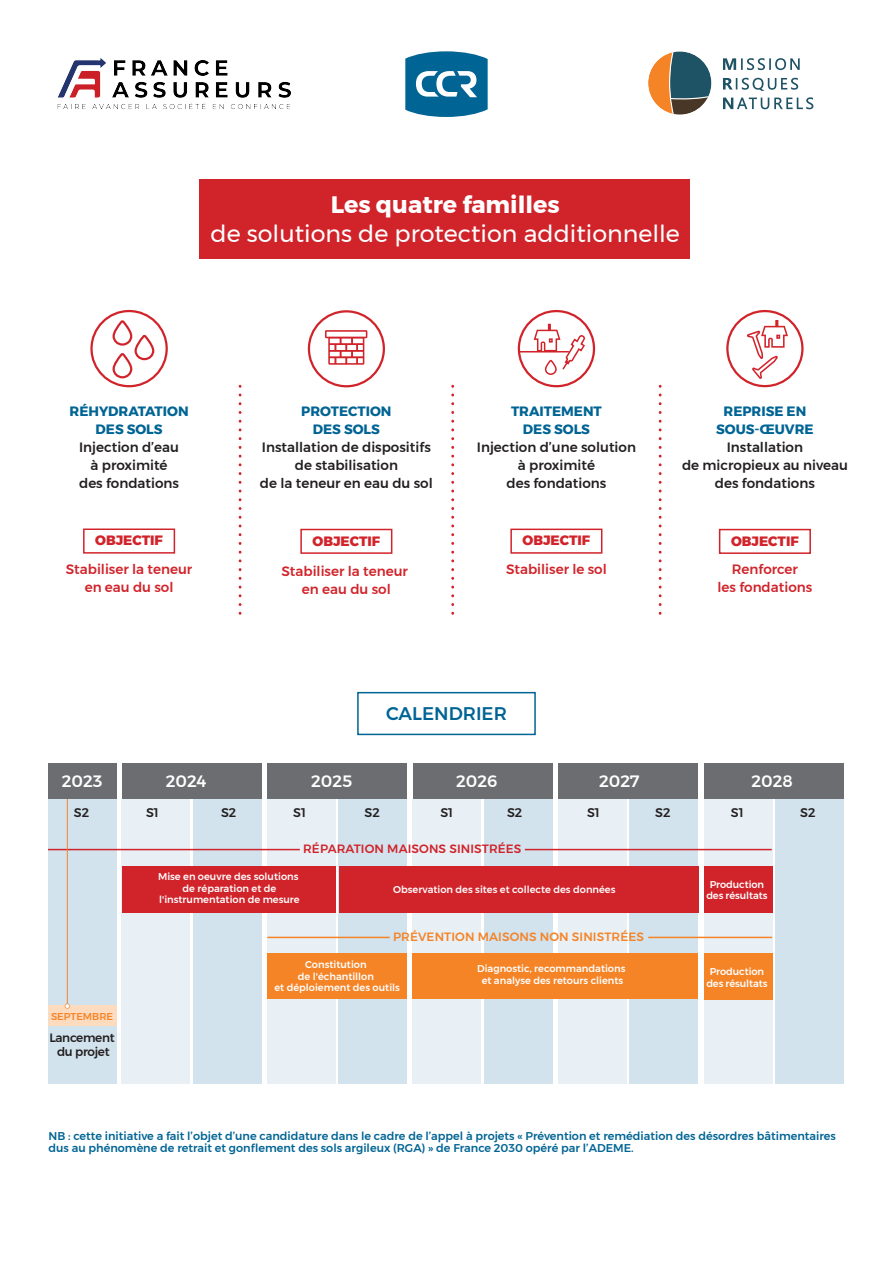
<style>
.page{position:relative;width:893px;height:1263px;background:#fff}
.page>*{position:absolute;margin:0;border:0;box-sizing:border-box;transform-origin:0 0}
.t1{font:23.7px "Montserrat";color:#fff}
.t2{font:700 23.7px "Montserrat";color:#fff}
.t3{font:500 18.3px "Montserrat";color:#006494}
.t4{font:500 16.35px "Montserrat";color:#fff}
.t5{font:500 13.5px/18px "Montserrat";color:#231f20;text-align:center}
.t6{font:500 13.5px/18px "Montserrat";color:#d1232a;text-align:center}
.t7{font:700 13.5px/18px "Montserrat";color:#006494;text-align:center}
.t8{font:800 13.5px "Montserrat";color:#d1232a}
.t9{font:500 12.45px "Montserrat";color:#231f20}
.t10{font:500 12px "Montserrat";letter-spacing:.01em;color:#f58427}
.t11{font:500 12px "Montserrat";letter-spacing:.01em;color:#d1232a}
.t12{font:500 12px/13.5px "Montserrat";letter-spacing:-.025em;color:#231f20;text-align:center}
.t13{font:500 11.25px/12px "Montserrat";color:#006494}
.t14{font:500 9.9px/11.6px "Montserrat";color:#fff;text-align:center}
.t15{font:500 9.9px "Montserrat";color:#f58427}
</style>
<div class="page">
<div style="left:357px;top:692px;width:179px;height:43px;background:#fff;border:2px solid #006494"></div>
<div style="left:48px;top:763px;width:68px;height:35px;background:#6c6d70"></div>
<div style="left:122px;top:763px;width:140px;height:35px;background:#6c6d70"></div>
<div style="left:267px;top:763px;width:140px;height:35px;background:#6c6d70"></div>
<div style="left:413px;top:763px;width:139px;height:35px;background:#6c6d70"></div>
<div style="left:558px;top:763px;width:140px;height:35px;background:#6c6d70"></div>
<div style="left:704px;top:763px;width:140px;height:35px;background:#6c6d70"></div>
<div style="left:48px;top:799px;width:68px;height:284px;background:#d2e3ee"></div>
<div style="left:122px;top:799px;width:68px;height:284px;background:#e8f0f6"></div>
<div style="left:193px;top:799px;width:69px;height:284px;background:#d2e3ee"></div>
<div style="left:267px;top:799px;width:68px;height:284px;background:#e8f0f6"></div>
<div style="left:339px;top:799px;width:68px;height:284px;background:#d2e3ee"></div>
<div style="left:413px;top:799px;width:68px;height:284px;background:#e8f0f6"></div>
<div style="left:484px;top:799px;width:68px;height:284px;background:#d2e3ee"></div>
<div style="left:558px;top:799px;width:68px;height:284px;background:#e8f0f6"></div>
<div style="left:630px;top:799px;width:68px;height:284px;background:#d2e3ee"></div>
<div style="left:704px;top:799px;width:68px;height:284px;background:#e8f0f6"></div>
<div style="left:776px;top:799px;width:68px;height:284px;background:#d2e3ee"></div>
<hr style="left:48px;top:849px;width:252px;height:1px;background:#d1232a">
<hr style="left:525px;top:849px;width:247px;height:1px;background:#d1232a">
<div style="left:122px;top:866px;width:213px;height:46px;background:#d1232a"></div>
<div style="left:339px;top:866px;width:359px;height:46px;background:#d1232a"></div>
<div style="left:704px;top:866px;width:68px;height:46px;background:#d1232a"></div>
<div style="left:704px;top:953px;width:68px;height:46px;background:#f58427"></div>
<hr style="left:267px;top:937px;width:123px;height:1px;background:#f58427">
<hr style="left:648px;top:937px;width:124px;height:1px;background:#f58427">
<div style="left:267px;top:953px;width:140px;height:45px;background:#f58427"></div>
<div style="left:413px;top:953px;width:285px;height:45px;background:#f58427"></div>
<div style="left:48px;top:1005px;width:68px;height:21px;background:#fddbbf"></div>
<hr style="left:67px;top:799px;width:1px;height:207px;background:#f58427">
<svg style="left:65px;top:1003px;width:5px;height:6px"></svg>
<svg style="left:239px;top:386px;width:2px;height:229px"></svg>
<svg style="left:451px;top:386px;width:3px;height:229px"></svg>
<svg style="left:659px;top:386px;width:3px;height:229px"></svg>
<img style="left:57px;top:58px;width:234px;height:51px">
<svg style="left:648px;top:51px;width:63px;height:64px"></svg>
<svg style="left:723px;top:58px;width:77px;height:12px"></svg>
<svg style="left:723px;top:97px;width:90px;height:12px"></svg>
<svg style="left:723px;top:78px;width:75px;height:13px"></svg>
<svg style="left:405px;top:51px;width:83px;height:66px"></svg>
<svg style="left:112px;top:318px;width:43px;height:61px"></svg>
<div style="left:90px;top:310px;width:78px;height:77px;border:2px solid #d1232a;border-radius:50%"></div>
<div style="left:83px;top:528px;width:92px;height:26px;border:2px solid #d1232a"></div>
<div style="left:518px;top:310px;width:77px;height:77px;border:2px solid #d1232a;border-radius:50%"></div>
<svg style="left:534px;top:324px;width:54px;height:52px"></svg>
<hr style="left:519px;top:351px;width:49px;height:1px;background:#d1232a">
<div style="left:510px;top:529px;width:92px;height:25px;border:2px solid #d1232a"></div>
<div style="left:199px;top:179px;width:491px;height:80px;background:#d1232a"></div>
<div style="left:719px;top:529px;width:92px;height:25px;border:2px solid #d1232a"></div>
<div style="left:726px;top:310px;width:77px;height:77px;border:2px solid #d1232a;border-radius:50%"></div>
<svg style="left:747px;top:320px;width:41px;height:59px"></svg>
<div style="left:300px;top:529px;width:92px;height:25px;border:2px solid #d1232a"></div>
<div style="left:308px;top:310px;width:77px;height:77px;border:2px solid #d1232a;border-radius:50%"></div>
<div style="left:325px;top:330px;width:42px;height:8px;border:2px solid #d1232a"></div>
<div style="left:328px;top:337px;width:13px;height:8px;border:2px solid #d1232a"></div>
<div style="left:340px;top:337px;width:13px;height:8px;border:2px solid #d1232a"></div>
<div style="left:351px;top:337px;width:13px;height:8px;border:2px solid #d1232a"></div>
<div style="left:328px;top:343px;width:8px;height:9px;border:2px solid #d1232a"></div>
<div style="left:356px;top:343px;width:8px;height:9px;border:2px solid #d1232a"></div>
<div style="left:335px;top:343px;width:12px;height:9px;border:2px solid #d1232a"></div>
<div style="left:346px;top:343px;width:12px;height:9px;border:2px solid #d1232a"></div>
<div style="left:328px;top:350px;width:13px;height:8px;border:2px solid #d1232a"></div>
<div style="left:340px;top:350px;width:13px;height:8px;border:2px solid #d1232a"></div>
<div style="left:351px;top:350px;width:13px;height:8px;border:2px solid #d1232a"></div>
<div style="left:328px;top:357px;width:8px;height:8px;border:2px solid #d1232a"></div>
<div style="left:356px;top:357px;width:8px;height:8px;border:2px solid #d1232a"></div>
<div style="left:335px;top:357px;width:12px;height:8px;border:2px solid #d1232a"></div>
<div style="left:346px;top:357px;width:12px;height:8px;border:2px solid #d1232a"></div>
<h1 class="t2" style="left:331px;top:185px;width:231px">Les quatre familles</h1>
<h1 class="t1" style="left:211px;top:216px;width:471px">de solutions de protection additionnelle</h1>
<h3 class="t7" style="left:70px;top:403px;width:121px">RÉHYDRATATION<br>DES SOLS</h3>
<h3 class="t5" style="left:79px;top:439px;width:101px">Injection d’eau à proximité des fondations</h3>
<h3 class="t8" style="left:95px;top:529px;width:69px">OBJECTIF</h3>
<h3 class="t6" style="left:66px;top:560px;width:128px">Stabiliser la teneur en eau du sol</h3>
<h3 class="t7" style="left:301px;top:403px;width:92px">PROTECTION<br>DES SOLS</h3>
<h3 class="t5" style="left:260px;top:439px;width:174px">Installation de dispositifs de stabilisation<br>de la teneur en eau du sol</h3>
<h3 class="t5" style="left:292px;top:457px;width:109px;text-align:left">de confinement des fondations</h3>
<h3 class="t5" style="left:301px;top:475px;width:92px">de l’humidité</h3>
<h3 class="t8" style="left:313px;top:530px;width:69px">OBJECTIF</h3>
<h3 class="t6" style="left:281px;top:562px;width:128px">Stabiliser la teneur en eau du sol</h3>
<h3 class="t7" style="left:511px;top:403px;width:92px">TRAITEMENT<br>DES SOLS</h3>
<h3 class="t5" style="left:477px;top:439px;width:161px">Injection d’une solution à proximité<br>des fondations</h3>
<h3 class="t8" style="left:523px;top:530px;width:69px">OBJECTIF</h3>
<h3 class="t6" style="left:506px;top:560px;width:102px">Stabiliser le sol</h3>
<h2 class="t3" style="left:386px;top:699px;width:122px">CALENDRIER</h2>
<h3 class="t7" style="left:716px;top:403px;width:99px">REPRISE EN<br>SOUS-ŒUVRE</h3>
<h3 class="t5" style="left:682px;top:439px;width:167px">Installation<br>de micropieux au niveau des fondations</h3>
<h3 class="t8" style="left:731px;top:530px;width:69px">OBJECTIF</h3>
<h3 class="t6" style="left:717px;top:561px;width:96px">Renforcer<br>les fondations</h3>
<h3 class="t4" style="left:62px;top:769px;width:42px">2023</h3>
<h3 class="t4" style="left:166px;top:769px;width:42px">2024</h3>
<h3 class="t4" style="left:311px;top:769px;width:43px">2025</h3>
<h3 class="t4" style="left:456px;top:769px;width:43px">2026</h3>
<h3 class="t4" style="left:599px;top:769px;width:42px">2027</h3>
<h3 class="t4" style="left:751px;top:769px;width:43px">2028</h3>
<p class="t9" style="left:74px;top:803px;width:17px">S2</p>
<p class="t9" style="left:146px;top:803px;width:14px">S1</p>
<p class="t9" style="left:221px;top:803px;width:17px">S2</p>
<p class="t9" style="left:293px;top:803px;width:14px">S1</p>
<p class="t9" style="left:365px;top:803px;width:17px">S2</p>
<p class="t9" style="left:440px;top:803px;width:14px">S1</p>
<p class="t9" style="left:507px;top:803px;width:17px">S2</p>
<p class="t9" style="left:587px;top:803px;width:14px">S1</p>
<p class="t9" style="left:655px;top:803px;width:17px">S2</p>
<p class="t9" style="left:731px;top:803px;width:14px">S1</p>
<p class="t9" style="left:800px;top:803px;width:17px">S2</p>
<p class="t11" style="left:303px;top:839px;width:220px">RÉPARATION MAISONS SINISTRÉES</p>
<p class="t14" style="left:158px;top:871px;width:143px">Mise en oeuvre des solutions de réparation et de l'instrumentation de mesure</p>
<p class="t14" style="left:393px;top:884px;width:224px">Observation des sites et collecte des données</p>
<p class="t14" style="left:706px;top:878px;width:63px">Production des résultats</p>
<p class="t15" style="left:51px;top:1008px;width:64px">SEPTEMBRE</p>
<p class="t12" style="left:49px;top:1031px;width:67px">Lancement du projet</p>
<p class="t10" style="left:393px;top:927px;width:252px">PRÉVENTION MAISONS NON SINISTRÉES</p>
<p class="t14" style="left:274px;top:959px;width:127px">Constitution<br>de l'échantillon<br>et déploiement des outils</p>
<p class="t14" style="left:477px;top:963px;width:150px">Diagnostic, recommandations et analyse des retours clients</p>
<p class="t14" style="left:706px;top:966px;width:63px">Production des résultats</p>
<p class="t13" style="left:48px;top:1130px;width:789px">NB : cette initiative a fait l’objet d’une candidature dans le cadre de l’appel à projets « Prévention et remédiation des désordres bâtimentaires dus au phénomène de retrait et gonflement des sols argileux (RGA) » de France 2030 opéré par l’ADEME.</p>
</div>
